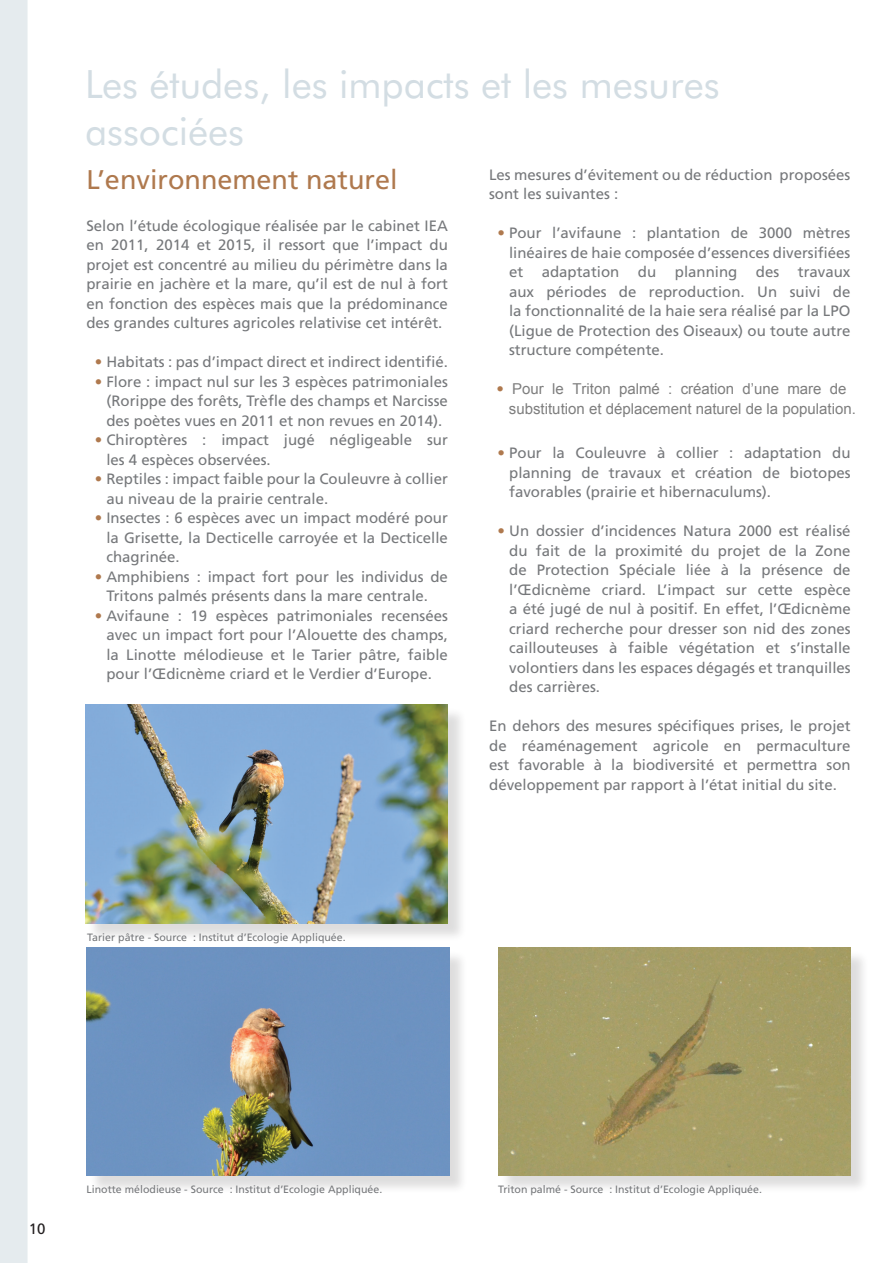
<style>
.page{position:relative;width:893px;height:1263px;background:#fff}
.page>*{position:absolute;margin:0;border:0;box-sizing:border-box;transform-origin:0 0}
.t1{font:39px/46.8px "Futura BT";color:#d3dde3}
.t2{font:27px "Frutiger LT Std";color:#af794e}
.t3{font:15px/19.5px "Frutiger LT Std";color:#76787b;text-align:justify}
.t4{font:15px/20px "Arial";color:#7e7e7e}
.t5{font:15px "Frutiger LT Std";color:#231f20}
.t6{font:10.65px "Frutiger LT Std";color:#76787b}
.s1{color:#af794e}
.s2{font-family:"Frutiger LT Std";color:#af794e}
</style>
<div class="page">
<img style="left:0;top:0;width:851px;height:1263px">
<div style="left:500px;top:950px;width:369px;height:244px;background:#231f20;opacity:.15"></div>
<img style="left:498px;top:948px;width:352px;height:227px">
<div style="left:89px;top:950px;width:379px;height:244px;background:#231f20;opacity:.15"></div>
<img style="left:86px;top:948px;width:363px;height:227px">
<div style="left:87px;top:707px;width:379px;height:235px;background:#231f20;opacity:.15"></div>
<img style="left:85px;top:705px;width:363px;height:218px">
<p class="t1" style="left:85px;top:60px;width:636px">Les études, les impacts et les mesures associées</p>
<p class="t2" style="left:86px;top:163px;width:313px">L’environnement naturel</p>
<p class="t3" style="left:86px;top:216px;width:363px">Selon l’étude écologique réalisée par le cabinet IEA en 2011, 2014 et 2015, il ressort que l’impact du projet est concentré au milieu du périmètre dans la prairie en jachère et la mare, qu’il est de nul à fort en fonction des espèces mais que la prédominance des grandes cultures agricoles relativise cet intérêt.</p>
<p class="t3" style="left:95px;top:352px;width:355px"><span class="s1">•</span> Habitats : pas d’impact direct et indirect identifié.</p>
<p class="t3" style="left:106px;top:372px;width:343px;text-indent:-12px"><span class="s1">•</span> Flore : impact nul sur les 3 espèces patrimoniales (Rorippe des forêts, Trèfle des champs et Narcisse des poètes vues en 2011 et non revues en 2014).</p>
<p class="t3" style="left:106px;top:430px;width:343px;text-indent:-12px"><span class="s1">•</span> Chiroptères : impact jugé négligeable sur les 4 espèces observées.</p>
<p class="t3" style="left:106px;top:469px;width:343px;text-indent:-12px"><span class="s1">•</span> Reptiles : impact faible pour la Couleuvre à collier au niveau de la prairie centrale.</p>
<p class="t3" style="left:106px;top:508px;width:343px;text-indent:-12px"><span class="s1">•</span> Insectes : 6 espèces avec un impact modéré pour la Grisette, la Decticelle carroyée et la Decticelle chagrinée.</p>
<p class="t3" style="left:95px;top:567px;width:355px;text-align:center"><span class="s1">•</span> Amphibiens : impact fort pour les individus de<br>Tritons palmés présents dans la mare centrale.</p>
<p class="t3" style="left:106px;top:606px;width:343px;text-indent:-12px"><span class="s1">•</span> Avifaune : 19 espèces patrimoniales recensées avec un impact fort pour l’Alouette des champs, la Linotte mélodieuse et le Tarier pâtre, faible pour l’Œdicnème criard et le Verdier d’Europe.</p>
<p class="t3" style="left:489px;top:165px;width:363px">Les mesures d’évitement ou de réduction proposées sont les suivantes :</p>
<p class="t3" style="left:509px;top:223px;width:343px;text-indent:-12px"><span class="s1">•</span> Pour l’avifaune : plantation de 3000 mètres linéaires de haie composée d’essences diversifiées et adaptation du planning des travaux aux périodes de reproduction. Un suivi de la fonctionnalité de la haie sera réalisé par la LPO (Ligue de Protection des Oiseaux) ou toute autre structure compétente.</p>
<p class="t4" style="left:509px;top:379px;width:348px;text-indent:-13px"><span class="s2">•</span> Pour le Triton palmé : création d’une mare de substitution et déplacement naturel de la population.</p>
<p class="t3" style="left:509px;top:443px;width:343px;text-indent:-12px"><span class="s1">•</span> Pour la Couleuvre à collier : adaptation du planning de travaux et création de biotopes favorables (prairie et hibernaculums).</p>
<p class="t3" style="left:509px;top:521px;width:343px;text-indent:-12px"><span class="s1">•</span> Un dossier d’incidences Natura 2000 est réalisé du fait de la proximité du projet de la Zone de Protection Spéciale liée à la présence de l’Œdicnème criard. L’impact sur cette espèce a été jugé de nul à positif. En effet, l’Œdicnème criard recherche pour dresser son nid des zones caillouteuses à faible végétation et s’installe volontiers dans les espaces dégagés et tranquilles des carrières.</p>
<p class="t3" style="left:489px;top:716px;width:363px">En dehors des mesures spécifiques prises, le projet de réaménagement agricole en permaculture est favorable à la biodiversité et permettra son développement par rapport à l’état initial du site.</p>
<p class="t6" style="left:87px;top:931px;width:260px">Tarier pâtre - Source : Institut d’Ecologie Appliquée.</p>
<p class="t5" style="left:29px;top:1220px;width:18px">10</p>
<p class="t6" style="left:86px;top:1183px;width:297px">Linotte mélodieuse - Source : Institut d’Ecologie Appliquée.</p>
<p class="t6" style="left:498px;top:1183px;width:265px">Triton palmé - Source : Institut d’Ecologie Appliquée.</p>
</div>
